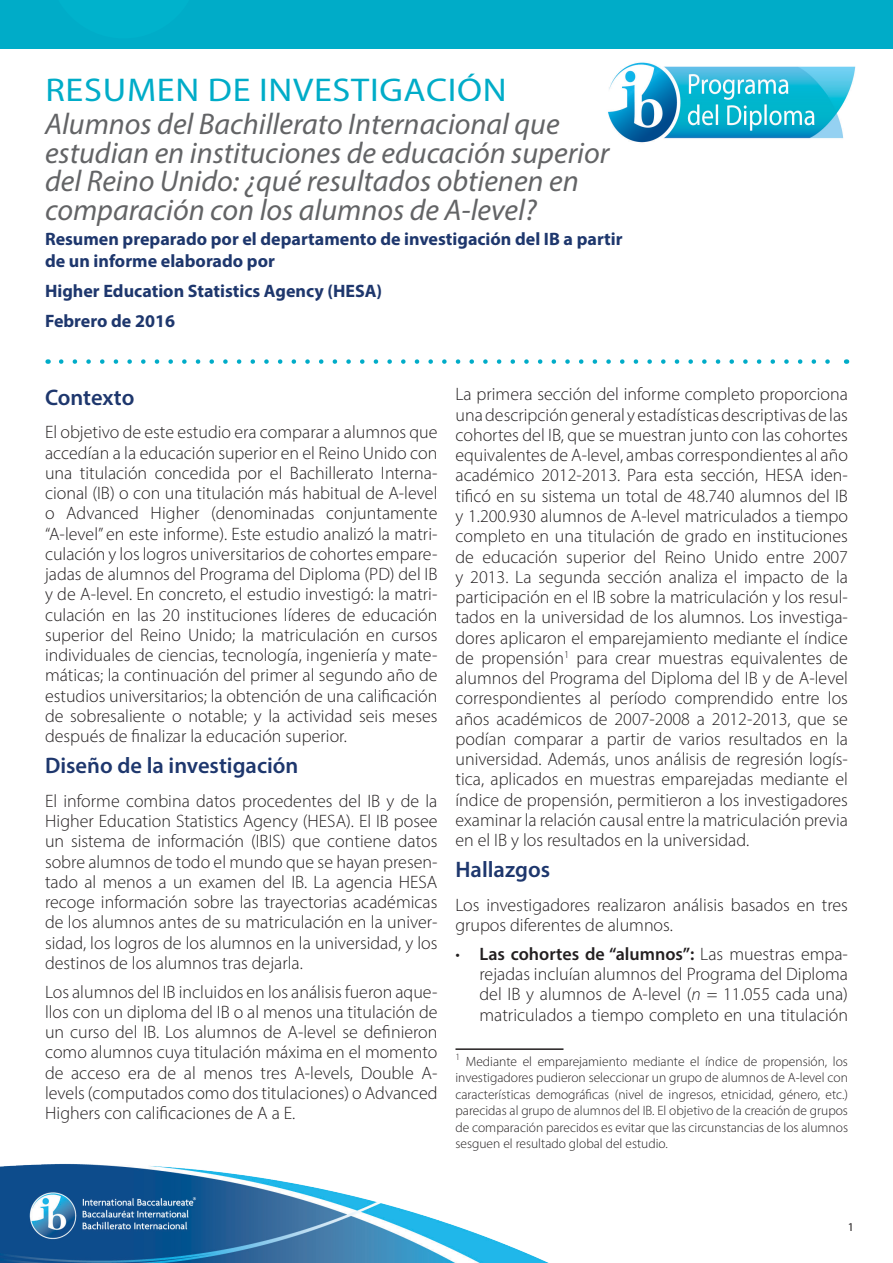
<style>
.page{position:relative;width:893px;height:1263px;background:#fff}
.page>*{position:absolute;margin:0;border:0;box-sizing:border-box;transform-origin:0 0}
.Research_main_headin{font:33px "Myriad Pro";letter-spacing:.02em;color:#00acc8;scale:1.1 1}
.Study_title{font:italic 30px/28.5px "Myriad Pro";color:#636466}
.Heading_1_-_dark_blu{font:600 22.5px "Myriad Pro";color:#1e376d}
.Main_body{font:300 18px/20.2px "Myriad Pro";color:#231f20;text-align:justify}
.Credit{font:700 18px/21.6px "Myriad Pro";color:#1e376d}
.Footnote{font:300 13.5px/16.5px "Myriad Pro";color:#231f20;text-align:justify}
.t1{font:12px "Myriad Pro";color:#231f20}
.s1{font-weight:600}
.s2{font-style:italic}
</style>
<div class="page">
<div style="left:0;top:0;width:893px;height:48px;background:#00acc8"></div>
<img style="left:0;top:1163px;width:549px;height:100px">
<hr style="left:455px;top:1048px;width:108px;height:2px;background:#231f20">
<svg style="left:61px;top:359px;width:769px;height:5px"></svg>
<img style="left:608px;top:62px;width:248px;height:81px">
<p class="Research_main_headin" style="left:45px;top:70px;width:421px">RESUMEN DE INVESTIGACIÓN</p>
<p class="Study_title" style="left:45px;top:109px;width:566px">Alumnos del Bachillerato Internacional que estudian en instituciones de educación superior del Reino Unido: ¿qué resultados obtienen en comparación con los alumnos de A-level?</p>
<p class="Credit" style="left:45px;top:228px;width:579px">Resumen preparado por el departamento de investigación del IB a partir de un informe elaborado por</p>
<p class="Credit" style="left:45px;top:280px;width:339px">Higher Education Statistics Agency (HESA)</p>
<p class="Credit" style="left:45px;top:310px;width:132px">Febrero de 2016</p>
<p class="Heading_1_-_dark_blu" style="left:45px;top:383px;width:91px">Contexto</p>
<p class="Main_body" style="left:45px;top:422px;width:394px">El objetivo de este estudio era comparar a alumnos que accedían a la educación superior en el Reino Unido con una titulación concedida por el Bachillerato Interna&shy;cional (IB) o con una titulación más habitual de A-level o Advanced Higher (denominadas conjuntamente “A-level” en este informe). Este estudio analizó la matri&shy;culación y los logros universitarios de cohortes empare&shy;jadas de alumnos del Programa del Diploma (PD) del IB y de A-level. En concreto, el estudio investigó: la matri&shy;culación en las 20 instituciones líderes de educación superior del Reino Unido; la matriculación en cursos individuales de ciencias, tecnología, ingeniería y mate&shy;máticas; la continuación del primer al segundo año de estudios universitarios; la obtención de una calificación de sobresaliente o notable; y la actividad seis meses después de finalizar la educación superior.</p>
<p class="Heading_1_-_dark_blu" style="left:45px;top:751px;width:255px">Diseño de la investigación</p>
<p class="Main_body" style="left:45px;top:790px;width:394px">El informe combina datos procedentes del IB y de la Higher Education Statistics Agency (HESA). El IB posee un sistema de información (IBIS) que contiene datos sobre alumnos de todo el mundo que se hayan presen&shy;tado al menos a un examen del IB. La agencia HESA recoge información sobre las trayectorias académicas de los alumnos antes de su matriculación en la univer&shy;sidad, los logros de los alumnos en la universidad, y los destinos de los alumnos tras dejarla.</p>
<p class="Main_body" style="left:45px;top:981px;width:394px">Los alumnos del IB incluidos en los análisis fueron aque&shy;llos con un diploma del IB o al menos una titulación de un curso del IB. Los alumnos de A-level se definieron como alumnos cuya titulación máxima en el momento de acceso era de al menos tres A-levels, Double A&shy;levels (computados como dos titulaciones) o Advanced Highers con calificaciones de A a E.</p>
<p class="Main_body" style="left:455px;top:384px;width:394px">La primera sección del informe completo proporciona una descripción general y estadísticas descriptivas de las cohortes del IB, que se muestran junto con las cohortes equivalentes de A-level, ambas correspondientes al año académico 2012-2013. Para esta sección, HESA iden&shy;tificó en su sistema un total de 48.740 alumnos del IB y 1.200.930 alumnos de A-level matriculados a tiempo completo en una titulación de grado en instituciones de educación superior del Reino Unido entre 2007 y 2013. La segunda sección analiza el impacto de la participación en el IB sobre la matriculación y los resul&shy;tados en la universidad de los alumnos. Los investiga&shy;dores aplicaron el emparejamiento mediante el índice de propensión<sup>1</sup> para crear muestras equivalentes de alumnos del Programa del Diploma del IB y de A-level correspondientes al período comprendido entre los años académicos de 2007-2008 a 2012-2013, que se podían comparar a partir de varios resultados en la universidad. Además, unos análisis de regresión logís&shy;tica, aplicados en muestras emparejadas mediante el índice de propensión, permitieron a los investigadores examinar la relación causal entre la matriculación previa en el IB y los resultados en la universidad.</p>
<p class="Heading_1_-_dark_blu" style="left:455px;top:855px;width:96px">Hallazgos</p>
<p class="Main_body" style="left:455px;top:894px;width:394px">Los investigadores realizaron análisis basados en tres grupos diferentes de alumnos.</p>
<p class="Main_body" style="left:479px;top:943px;width:370px;text-indent:-24px">• <span class="s1">Las cohortes de “alumnos”:</span> Las muestras empa&shy;rejadas incluían alumnos del Programa del Diploma del IB y alumnos de A-level (<span class="s2">n</span> = 11.055 cada una) matriculados a tiempo completo en una titulación</p>
<p class="Footnote" style="left:455px;top:1053px;width:394px"><sup>1</sup> Mediante el emparejamiento mediante el índice de propensión, los investigadores pudieron seleccionar un grupo de alumnos de A-level con características demográficas (nivel de ingresos, etnicidad, género, etc.) parecidas al grupo de alumnos del IB. El objetivo de la creación de grupos de comparación parecidos es evitar que las circunstancias de los alumnos sesguen el resultado global del estudio.</p>
<p class="t1" style="left:848px;top:1220px;width:8px">1</p>
</div>
